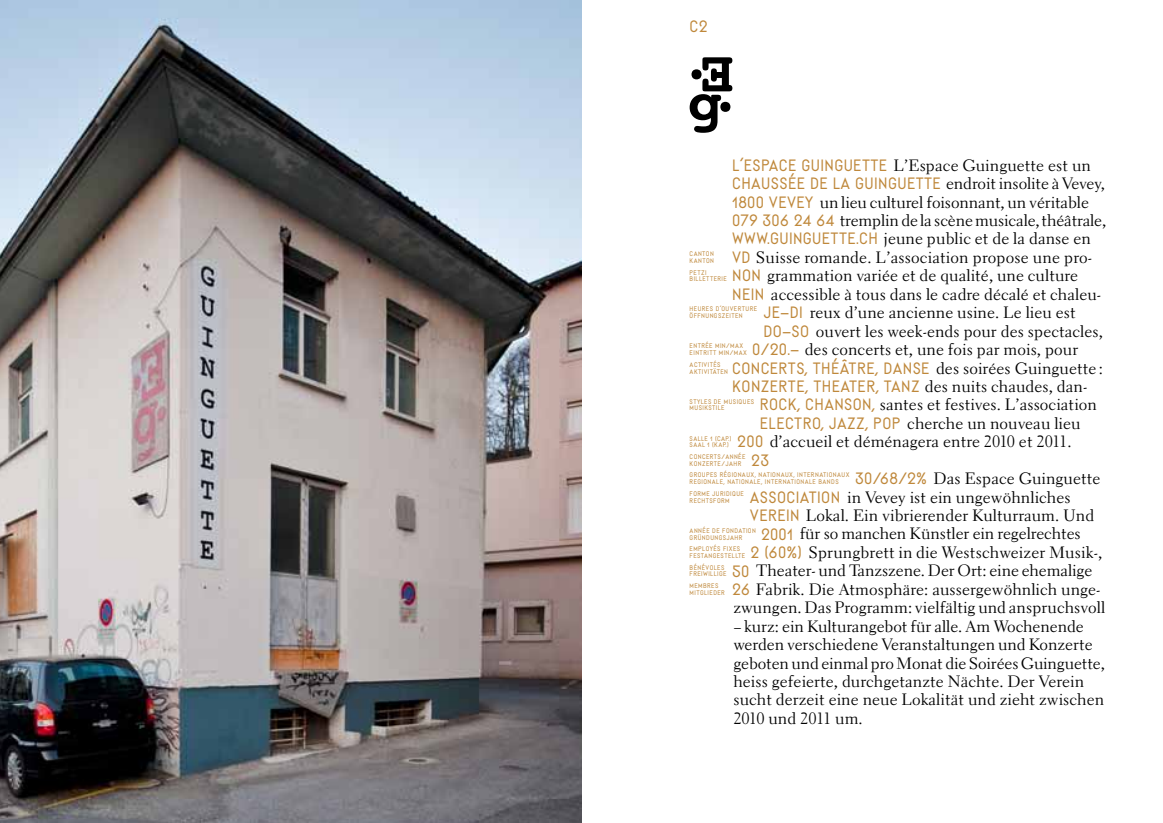
<style>
.page{position:relative;width:1163px;height:823px;background:#fff}
.page>*{position:absolute;margin:0;border:0;box-sizing:border-box;transform-origin:0 0}
.t1{font:20.5px "Dorfladen";letter-spacing:.02em;color:#bf883b}
.t2{font:15.75px/18.4px "Cg Elante";letter-spacing:.01em;color:#000}
.t3{font:8.38px/6.8px "Dorfladen";letter-spacing:.05em;color:#bf883b}
</style>
<div class="page">
<img style="left:0;top:0;width:581px;height:822px">
<svg style="left:689px;top:57px;width:43px;height:76px"></svg>
<h1 class="t1" style="left:689px;top:16px;width:20px">c2</h1>
<h1 class="t1" style="left:732px;top:154px;width:156px">l’Espace Guinguette</h1>
<h1 class="t1" style="left:732px;top:173px;width:210px">Chaussée de la Guinguette</h1>
<h1 class="t1" style="left:732px;top:191px;width:82px">1800 Vevey</h1>
<h1 class="t1" style="left:732px;top:210px;width:104px">079 306 24 64</h1>
<h1 class="t1" style="left:732px;top:228px;width:147px">www.guinguette.ch</h1>
<h1 class="t1" style="left:732px;top:247px;width:20px">vd</h1>
<h1 class="t1" style="left:732px;top:265px;width:30px">non</h1>
<h1 class="t1" style="left:732px;top:283px;width:34px">nein</h1>
<h1 class="t1" style="left:763px;top:302px;width:41px">je–di</h1>
<h1 class="t1" style="left:763px;top:320px;width:47px">do–so</h1>
<h1 class="t1" style="left:752px;top:339px;width:48px">0/20.–</h1>
<h1 class="t1" style="left:732px;top:357px;width:199px">concerts, théâtre, danse</h1>
<h1 class="t1" style="left:732px;top:376px;width:189px">Konzerte, Theater, Tanz</h1>
<h1 class="t1" style="left:759px;top:394px;width:117px">Rock, Chanson,</h1>
<h1 class="t1" style="left:759px;top:412px;width:142px">Electro, Jazz, Pop</h1>
<h1 class="t1" style="left:737px;top:431px;width:28px">200</h1>
<h1 class="t1" style="left:751px;top:449px;width:19px">23</h1>
<h1 class="t1" style="left:855px;top:468px;width:73px">30/68/2%</h1>
<h1 class="t1" style="left:749px;top:486px;width:92px">association</h1>
<h1 class="t1" style="left:749px;top:505px;width:51px">verein</h1>
<h1 class="t1" style="left:761px;top:523px;width:33px">2001</h1>
<h1 class="t1" style="left:750px;top:541px;width:53px">2 (60%)</h1>
<h1 class="t1" style="left:732px;top:560px;width:19px">50</h1>
<h1 class="t1" style="left:732px;top:578px;width:19px">26</h1>
<p class="t2" style="left:893px;top:157px;width:199px">L’Espace Guinguette est un</p>
<p class="t2" style="left:945px;top:176px;width:160px">endroit insolite à Vevey,</p>
<p class="t2" style="left:819px;top:194px;width:271px">un lieu culturel foisonnant, un véritable</p>
<p class="t2" style="left:839px;top:212px;width:268px">tremplin de la scène musicale, théâtrale,</p>
<p class="t2" style="left:883px;top:231px;width:209px">jeune public et de la danse en</p>
<p class="t2" style="left:755px;top:249px;width:337px">Suisse romande. L’association propose une pro-</p>
<p class="t2" style="left:767px;top:268px;width:312px">grammation variée et de qualité, une culture</p>
<p class="t2" style="left:770px;top:286px;width:331px">accessible à tous dans le cadre décalé et chaleu-</p>
<p class="t2" style="left:809px;top:305px;width:267px">reux d’une ancienne usine. Le lieu est</p>
<p class="t2" style="left:815px;top:323px;width:288px">ouvert les week-ends pour des spectacles,</p>
<p class="t2" style="left:804px;top:341px;width:275px">des concerts et, une fois par mois, pour</p>
<p class="t2" style="left:935px;top:360px;width:168px">des soirées Guinguette :</p>
<p class="t2" style="left:924px;top:378px;width:164px">des nuits chaudes, dan-</p>
<p class="t2" style="left:879px;top:397px;width:218px">santes et festives. L’association</p>
<p class="t2" style="left:907px;top:415px;width:175px">cherche un nouveau lieu</p>
<p class="t2" style="left:769px;top:434px;width:303px">d’accueil et déménagera entre 2010 et 2011.</p>
<p class="t2" style="left:933px;top:470px;width:168px">Das Espace Guinguette</p>
<p class="t2" style="left:847px;top:489px;width:225px">in Vevey ist ein ungewöhnliches</p>
<p class="t2" style="left:805px;top:507px;width:290px">Lokal. Ein vibrierender Kulturraum. Und</p>
<p class="t2" style="left:799px;top:526px;width:282px">für so manchen Künstler ein regelrechtes</p>
<p class="t2" style="left:808px;top:544px;width:295px">Sprungbrett in die Westschweizer Musik-,</p>
<p class="t2" style="left:755px;top:562px;width:338px">Theater- und Tanzszene. Der Ort: eine ehemalige</p>
<p class="t2" style="left:755px;top:581px;width:346px">Fabrik. Die Atmosphäre: aussergewöhnlich unge-</p>
<p class="t2" style="left:733px;top:599px;width:373px">zwungen. Das Programm: vielfältig und anspruchsvoll</p>
<p class="t2" style="left:733px;top:618px;width:373px">– kurz: ein Kulturangebot für alle. Am Wochenende werden verschiedene Veranstaltungen und Konzerte geboten und einmal pro Monat die Soirées Guinguette, heiss gefeierte, durchgetanzte Nächte. Der Verein sucht derzeit eine neue Lokalität und zieht zwischen 2010 und 2011 um.</p>
<p class="t3" style="left:689px;top:250px;width:26px">canton kanton</p>
<p class="t3" style="left:689px;top:268px;width:39px">petzi billetterie</p>
<p class="t3" style="left:689px;top:305px;width:69px">heures d’ouverture<br>Öffnungszeiten</p>
<p class="t3" style="left:689px;top:342px;width:59px">Entrée min/max<br>Eintritt min/max</p>
<p class="t3" style="left:689px;top:361px;width:40px">activités<br>Aktivitäten</p>
<p class="t3" style="left:689px;top:397px;width:66px">styles de musiques<br>MUSIKSTILE</p>
<p class="t3" style="left:689px;top:434px;width:43px">SALLE 1 (cap.)<br>SAAL 1 (kap.)</p>
<p class="t3" style="left:689px;top:453px;width:57px">concerts/année<br>KONZERTE/jahr</p>
<p class="t3" style="left:689px;top:471px;width:161px">groupes régionaux, nationaux, internationaux regionale, nationale, internationale bands</p>
<p class="t3" style="left:689px;top:490px;width:56px">Forme juridique rechtsform</p>
<p class="t3" style="left:689px;top:526px;width:68px">année de fondation<br>Gründungsjahr</p>
<p class="t3" style="left:689px;top:545px;width:57px">employés fixes festangestellte</p>
<p class="t3" style="left:689px;top:563px;width:38px">Bénévoles freiwillige</p>
<p class="t3" style="left:689px;top:582px;width:37px">membres mitglieder</p>
</div>
